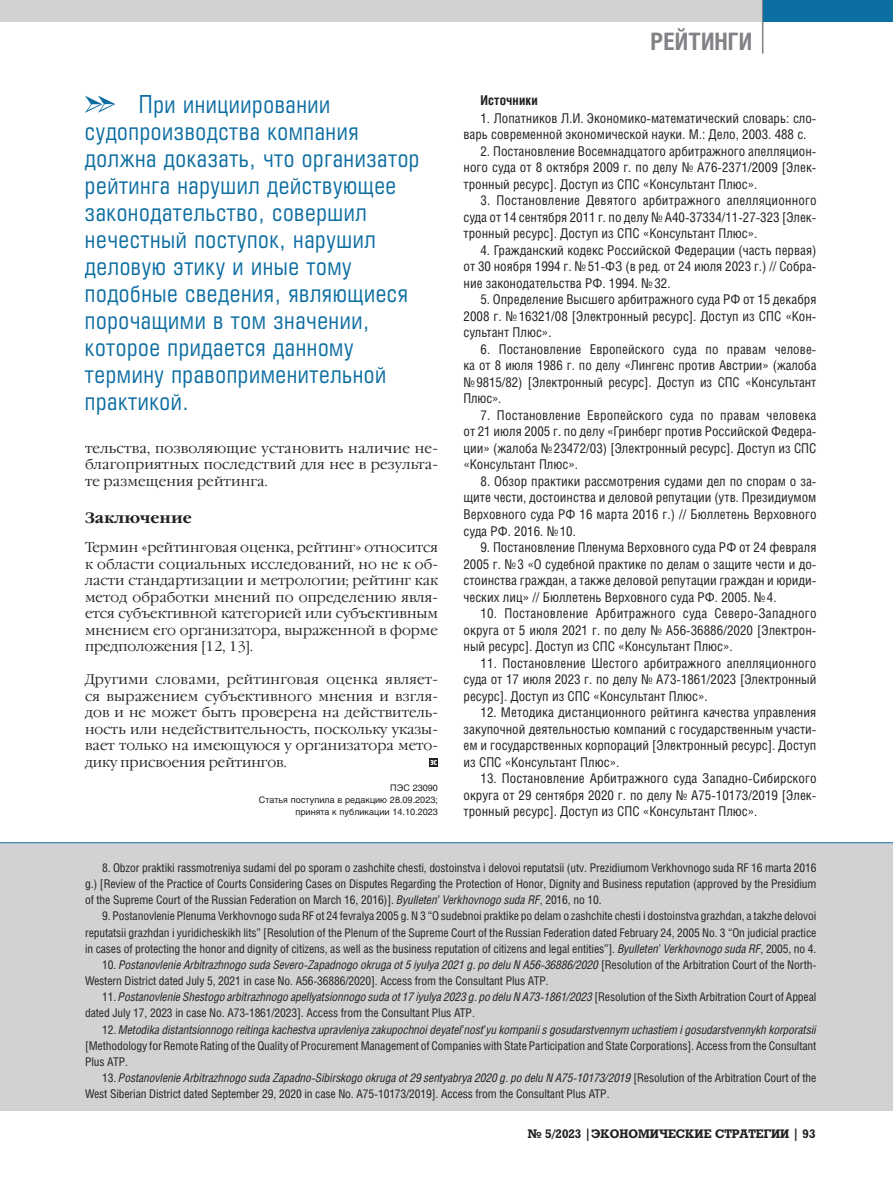
<style>
.page{position:relative;width:893px;height:1191px;background:#fff}
.page>*{position:absolute;margin:0;border:0;box-sizing:border-box;transform-origin:0 0}
.Vrez{font:24px/27px "Europe Condensed C";letter-spacing:.025em;color:#0d6ea2}
.Колонтитур_правый{font:700 24px "Helios Cond C";color:#808285}
.Zagol_2{font:700 15px "Garamond C";color:#231f20}
.Body_Text{font:13.95px/16.5px "Garamond C";color:#231f20;text-align:justify}
.Literatura_1_Rus{font:13.5px/16.5px "Helios Cond C";color:#231f20;text-align:justify}
.Literatura_0{font:700 13.5px "Helios Cond C";letter-spacing:.01em;color:#231f20}
.Literatura_2_Engl{font:12px/16.2px "Helios Cond C";letter-spacing:-.01em;color:#231f20;text-align:justify}
.t1{font:700 12px "Rodeo C";color:#231f20}
.St_END_ПЭС{font:9px "Helios C";color:#231f20}
.t2{font:9px "Hermes C";color:#fff}
.s1{font-style:italic}
</style>
<div class="page">
<div style="left:0;top:0;width:893px;height:21px;background:#d1d2d4"></div>
<hr style="left:762px;top:0;width:1px;height:54px;background:#808285">
<div style="left:763px;top:0;width:130px;height:21px;background:#0d6ea2"></div>
<div style="left:0;top:842px;width:893px;height:268px;background:#d1d2d4"></div>
<hr style="left:0;top:842px;width:893px;height:1px;background:#0d6ea2">
<div style="left:429px;top:758px;width:9px;height:8px;background:#231f20"></div>
<svg style="left:85px;top:95px;width:30px;height:18px"></svg>
<p class="Vrez" style="left:85px;top:90px;width:336px;text-indent:54px">При инициировании судопроизводства компания должна доказать, что организатор рейтинга нарушил действующее законодательство, совершил нечестный поступок, нарушил деловую этику и иные тому подобные сведения, являющиеся порочащими в том значении, которое придается данному термину правоприменительной практикой.</p>
<p class="Body_Text" style="left:85px;top:440px;width:354px">тельства, позволяющие установить наличие не&shy;благоприятных последствий для нее в результа&shy;те размещения рейтинга.</p>
<p class="Zagol_2" style="left:85px;top:509px;width:108px">Заключение</p>
<p class="Body_Text" style="left:85px;top:539px;width:354px">Термин «рейтинговая оценка, рейтинг» относится к области социальных исследований, но не к об&shy;ласти стандартизации и метрологии; рейтинг как метод обработки мнений по определению явля&shy;ется субъективной категорией или субъективным мнением его организатора, выраженной в форме предположения [12, 13].</p>
<p class="Body_Text" style="left:85px;top:671px;width:354px">Другими словами, рейтинговая оценка являет&shy;ся выражением субъективного мнения и взгля&shy;дов и не может быть проверена на действитель&shy;ность или недействительность, поскольку указы&shy;вает только на имеющуюся у организатора мето&shy;дику присвоения рейтингов.</p>
<p class="t2" style="left:430px;top:757px;width:8px">эс</p>
<p class="St_END_ПЭС" style="left:390px;top:783px;width:49px">ПЭС 23090</p>
<p class="St_END_ПЭС" style="left:259px;top:795px;width:181px">Статья поступила в редакцию 28.09.2023;</p>
<p class="St_END_ПЭС" style="left:295px;top:807px;width:144px">принята к публикации 14.10.2023</p>
<p class="Колонтитур_правый" style="left:650px;top:27px;width:103px">РЕЙТИНГИ</p>
<p class="Literatura_0" style="left:480px;top:92px;width:59px">Источники</p>
<p class="Literatura_1_Rus" style="left:463px;top:109px;width:354px;text-indent:17px">1. Лопатников Л.И. Экономико-математический словарь: сло&shy;варь современной экономической науки. М.: Дело, 2003. 488 с.</p>
<p class="Literatura_1_Rus" style="left:463px;top:142px;width:354px;text-indent:17px">2. Постановление Восемнадцатого арбитражного апелляцион&shy;ного суда от 8 октября 2009 г. по делу № А76-2371/2009 [Элек&shy;тронный ресурс]. Доступ из СПС «Консультант Плюс».</p>
<p class="Literatura_1_Rus" style="left:463px;top:192px;width:355px;text-indent:17px">3. Постановление Девятого арбитражного апелляционного суда от 14 сентября 2011 г. по делу № А40-37334/11-27-323 [Элек&shy;тронный ресурс]. Доступ из СПС «Консультант Плюс».</p>
<p class="Literatura_1_Rus" style="left:463px;top:241px;width:354px;text-indent:17px">4. Гражданский кодекс Российской Федерации (часть первая) от 30 ноября 1994 г. №51-ФЗ (в ред. от 24 июля 2023 г.) // Собра&shy;ние законодательства РФ. 1994. №32.</p>
<p class="Literatura_1_Rus" style="left:463px;top:291px;width:354px;text-indent:17px">5. Определение Высшего арбитражного суда РФ от 15 декабря 2008 г. №16321/08 [Электронный ресурс]. Доступ из СПС «Кон&shy;сультант Плюс».</p>
<p class="Literatura_1_Rus" style="left:463px;top:340px;width:354px;text-indent:17px">6. Постановление Европейского суда по правам челове&shy;ка от 8 июля 1986 г. по делу «Лингенс против Австрии» (жалоба №9815/82) [Электронный ресурс]. Доступ из СПС «Консультант Плюс».</p>
<p class="Literatura_1_Rus" style="left:463px;top:406px;width:354px;text-indent:17px">7. Постановление Европейского суда по правам человека от 21 июля 2005 г. по делу «Гринберг против Российской Федера&shy;ции» (жалоба №23472/03) [Электронный ресурс]. Доступ из СПС «Консультант Плюс».</p>
<p class="Literatura_1_Rus" style="left:463px;top:472px;width:355px;text-indent:17px">8. Обзор практики рассмотрения судами дел по спорам о за&shy;щите чести, достоинства и деловой репутации (утв. Президиумом Верховного суда РФ 16 марта 2016 г.) // Бюллетень Верховного суда РФ. 2016. №10.</p>
<p class="Literatura_1_Rus" style="left:463px;top:538px;width:354px;text-indent:17px">9. Постановление Пленума Верховного суда РФ от 24 февраля 2005 г. №3 «О судебной практике по делам о защите чести и до&shy;стоинства граждан, а также деловой репутации граждан и юриди&shy;ческих лиц» // Бюллетень Верховного суда РФ. 2005. №4.</p>
<p class="Literatura_1_Rus" style="left:463px;top:604px;width:355px;text-indent:17px">10. Постановление Арбитражного суда Северо-Западного округа от 5 июля 2021 г. по делу № А56-36886/2020 [Электрон&shy;ный ресурс]. Доступ из СПС «Консультант Плюс».</p>
<p class="Literatura_1_Rus" style="left:463px;top:654px;width:354px;text-indent:17px">11. Постановление Шестого арбитражного апелляционного суда от 17 июля 2023 г. по делу № А73-1861/2023 [Электронный ресурс]. Доступ из СПС «Консультант Плюс».</p>
<p class="Literatura_1_Rus" style="left:463px;top:703px;width:354px;text-indent:17px">12. Методика дистанционного рейтинга качества управления закупочной деятельностью компаний с государственным участи&shy;ем и государственных корпораций [Электронный ресурс]. Доступ из СПС «Консультант Плюс».</p>
<p class="Literatura_1_Rus" style="left:463px;top:769px;width:355px;text-indent:17px">13. Постановление Арбитражного суда Западно-Сибирского округа от 29 сентября 2020 г. по делу № А75-10173/2019 [Элек&shy;тронный ресурс]. Доступ из СПС «Консультант Плюс».</p>
<p class="Literatura_2_Engl" style="left:85px;top:859px;width:733px;text-indent:17px">8. Obzor praktiki rassmotreniya sudami del po sporam o zashchite chesti, dostoinstva i delovoi reputatsii (utv. Prezidiumom Verkhovnogo suda RF 16 marta 2016 g.) [Review of the Practice of Courts Considering Cases on Disputes Regarding the Protection of Honor, Dignity and Business reputation (approved by the Presidium of the Supreme Court of the Russian Federation on March 16, 2016)]. <span class="s1">Byulleten’ Verkhovnogo suda RF</span>, 2016, no 10.</p>
<p class="Literatura_2_Engl" style="left:85px;top:907px;width:733px;text-indent:17px">9. Postanovlenie Plenuma Verkhovnogo suda RF ot 24 fevralya 2005 g. N 3 “O sudebnoi praktike po delam o zashchite chesti i dostoinstva grazhdan, a takzhe delovoi reputatsii grazhdan i yuridicheskikh lits” [Resolution of the Plenum of the Supreme Court of the Russian Federation dated February 24, 2005 No. 3 “On judicial practice in cases of protecting the honor and dignity of citizens, as well as the business reputation of citizens and legal entities”]. <span class="s1">Byulleten’ Verkhovnogo suda RF</span>, 2005, no 4.</p>
<p class="Literatura_2_Engl" style="left:85px;top:956px;width:733px;text-indent:17px">10. <span class="s1">Postanovlenie Arbitrazhnogo suda Severo-Zapadnogo okruga ot 5 iyulya 2021 g. po delu N A56-36886/2020</span> [Resolution of the Arbitration Court of the North-<br>Western District dated July 5, 2021 in case No. A56-36886/2020]. Access from the Consultant Plus ATP.</p>
<p class="Literatura_2_Engl" style="left:85px;top:988px;width:733px;text-indent:17px">11. <span class="s1">Postanovlenie Shestogo arbitrazhnogo apellyatsionnogo suda ot 17 iyulya 2023 g. po delu N A73-1861/2023</span> [Resolution of the Sixth Arbitration Court of Appeal dated July 17, 2023 in case No. A73-1861/2023]. Access from the Consultant Plus ATP.</p>
<p class="Literatura_2_Engl" style="left:85px;top:1021px;width:733px;text-indent:17px">12. <span class="s1">Metodika distantsionnogo reitinga kachestva upravleniya zakupochnoi deyatel’nost’yu kompanii s gosudarstvennym uchastiem i gosudarstvennykh korporatsii </span>[Methodology for Remote Rating of the Quality of Procurement Management of Companies with State Participation and State Corporations]. Access from the Consultant Plus ATP.</p>
<p class="Literatura_2_Engl" style="left:85px;top:1069px;width:733px;text-indent:17px">13. <span class="s1">Postanovlenie Arbitrazhnogo suda Zapadno-Sibirskogo okruga ot 29 sentyabrya 2020 g. po delu N A75-10173/2019</span> [Resolution of the Arbitration Court of the<br>West Siberian District dated September 29, 2020 in case No. A75-10173/2019]. Access from the Consultant Plus ATP.</p>
<p class="t1" style="left:528px;top:1126px;width:289px">№ 5/2023 |ЭКОНОМИЧЕСКИЕ СТРАТЕГИИ | 93</p>
</div>
